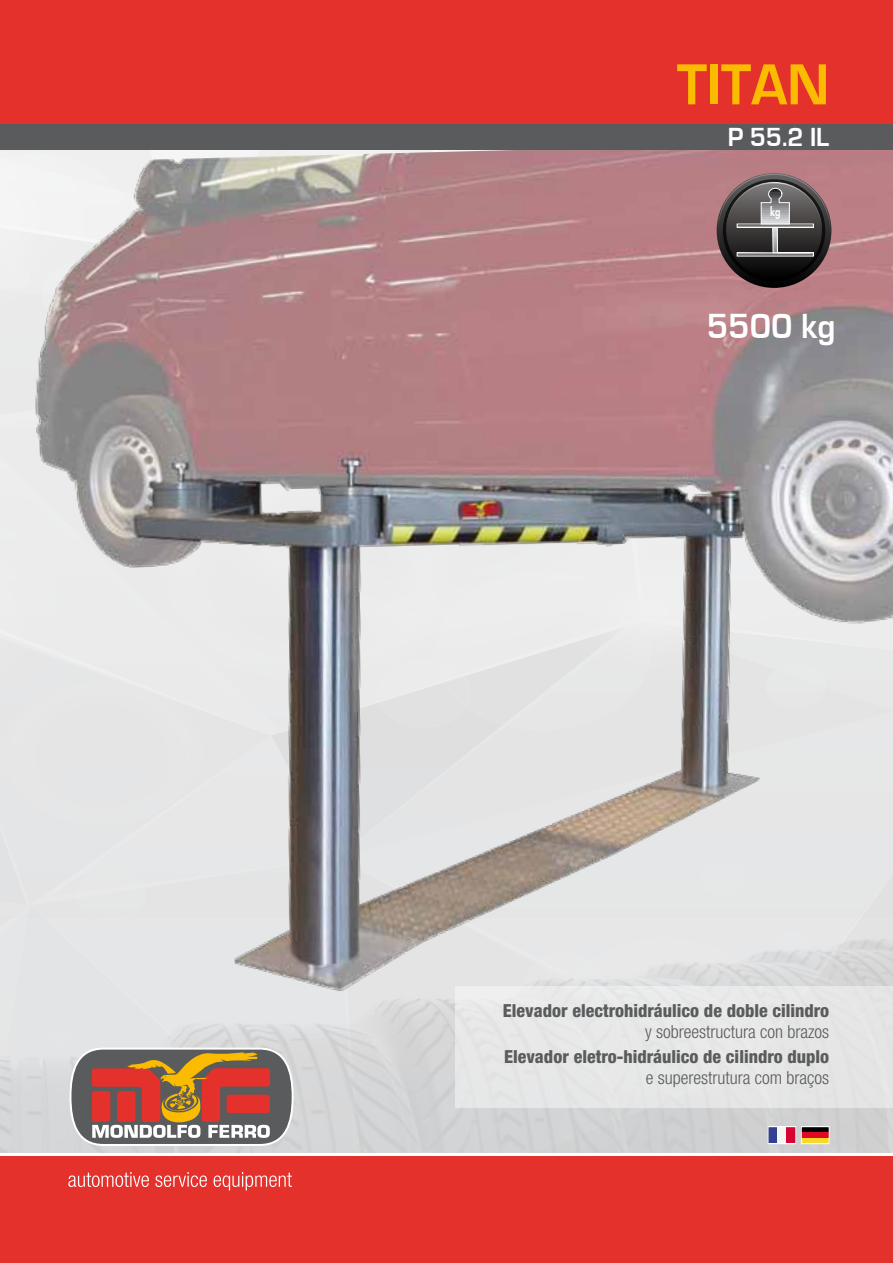
<style>
.page{position:relative;width:893px;height:1263px;background:#fff}
.page>*{position:absolute;margin:0;border:0;box-sizing:border-box;transform-origin:0 0}
.nome_prodotto_in_cop{font:700 60px "Eurostile";color:#fabb00;scale:.95 1}
.nome_prodotto_in_cop-2{font:700 36px "Eurostile";color:#fff;scale:.95 1}
.nome_prodotto_in_cop-3{font:700 27px "Eurostile";color:#fff;scale:.95 1}
.voci_tecniche_uk{font:800 condensed 18px/21.6px "Helvetica Neue LT Std";color:#5a5b5d;text-align:right}
.voci_tecniche{font:800 condensed 18px/21.6px "Helvetica Neue LT Std";color:#5a5b5d;text-align:right}
.t1{font:800 11.7px "Futura";color:#fff;scale:.81 1}
.s1{font-weight:300}
</style>
<div class="page">
<div style="left:0;top:1156px;width:893px;height:107px;background:#e4312b"></div>
<svg style="left:49px;top:1054px;width:844px;height:137px"></svg>
<img style="left:0;top:149px;width:893px;height:905px">
<div style="left:0;top:0;width:893px;height:127px;background:#e4312b"></div>
<div style="left:0;top:124px;width:893px;height:25px;background:#5a5b5d"></div>
<svg style="left:717px;top:174px;width:176px;height:316px;background:#968487"></svg>
<div style="left:455px;top:986px;width:438px;height:122px;background:#e6e7e8"></div>
<div style="left:801px;top:1126px;width:28px;height:6px;background:#000"></div>
<div style="left:801px;top:1132px;width:28px;height:6px;background:#e00921"></div>
<div style="left:801px;top:1138px;width:28px;height:5px;background:#f6d929"></div>
<div style="left:801px;top:1126px;width:28px;height:18px;border:1px solid #fff"></div>
<div style="left:768px;top:1126px;width:9px;height:17px;background:#344191"></div>
<div style="left:777px;top:1126px;width:9px;height:17px;background:#f5f5f4"></div>
<div style="left:786px;top:1126px;width:10px;height:17px;background:#d70332"></div>
<div style="left:768px;top:1126px;width:28px;height:18px;border:1px solid #fff"></div>
<p class="nome_prodotto_in_cop" style="left:677px;top:52px;width:162px">TITAN</p>
<p class="nome_prodotto_in_cop-3" style="left:728px;top:122px;width:108px">P 55.2 IL</p>
<p class="t1" style="left:770px;top:204px;width:14px">kg</p>
<p class="nome_prodotto_in_cop-2" style="left:707px;top:307px;width:137px">5500 kg</p>
<p class="voci_tecniche_uk" style="left:503px;top:999px;width:328px">Elevador electrohidráulico de doble cilindro <span class="s1">y sobreestructura con brazos</span></p>
<p class="voci_tecniche" style="left:504px;top:1045px;width:327px">Elevador eletro-hidráulico de cilindro duplo <span class="s1">e superestrutura com braços</span></p>
</div>
